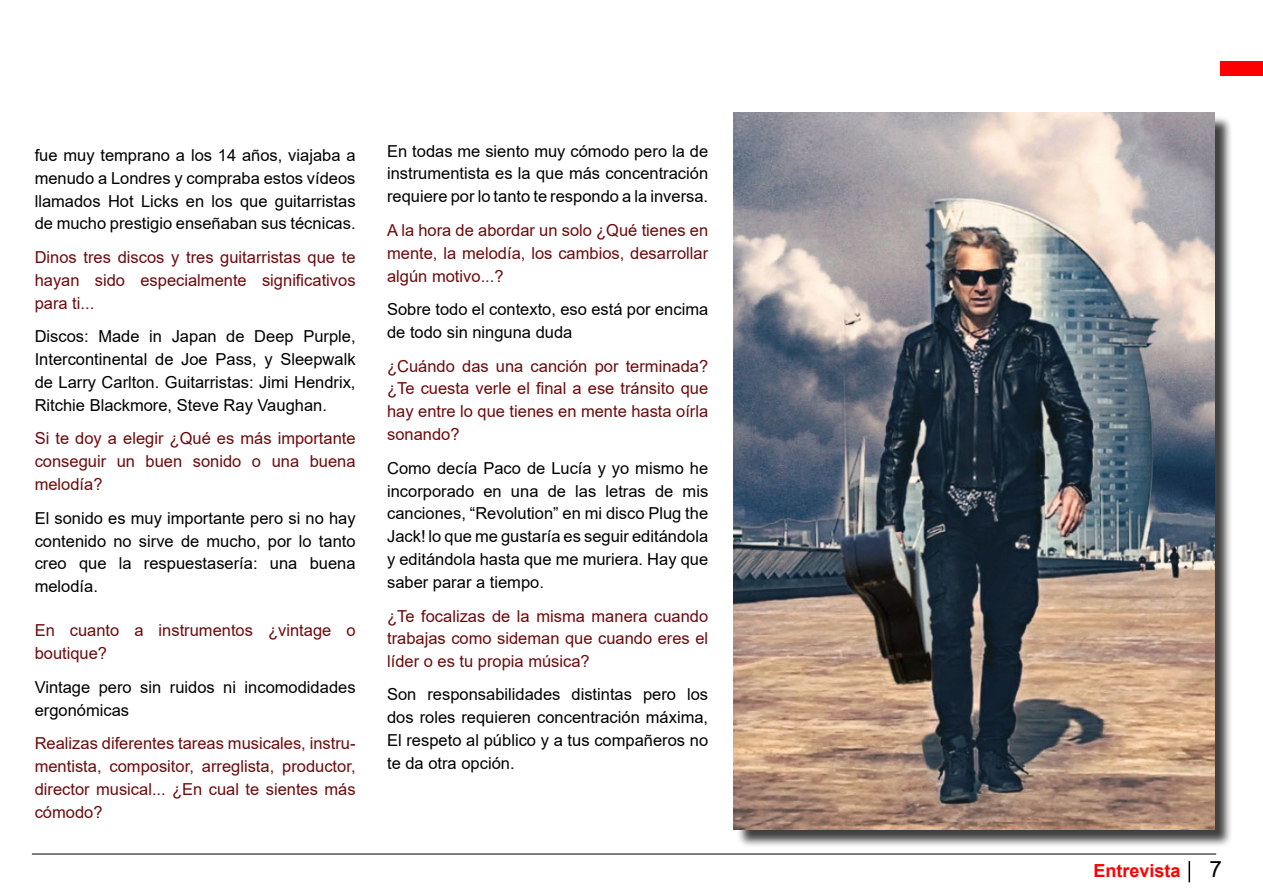
<style>
.page{position:relative;width:1263px;height:893px;background:#fff}
.page>*{position:absolute;margin:0;border:0;box-sizing:border-box;transform-origin:0 0}
.t1{font:22.5px "Arial";color:#000}
.t2{font:700 18px "Arial";color:#f00}
.Titulares_pequeños{font:16.5px/22.8px "Arial";color:#000;text-align:justify}
.Titulares_pequeños-2{font:16.5px/22.8px "Arial";color:#6d0a0c;text-align:justify}
</style>
<div class="page">
<hr style="left:1188px;top:861px;width:2px;height:21px;background:#000">
<hr style="left:32px;top:854px;width:1184px;height:1px;background:#000">
<div style="left:1220px;top:61px;width:43px;height:14px;background:#f00"></div>
<div style="left:736px;top:115px;width:497px;height:733px;background:#000;opacity:.75"></div>
<img style="left:733px;top:113px;width:481px;height:716px">
<p class="Titulares_pequeños" style="left:35px;top:144px;width:322px">fue muy temprano a los 14 años, viajaba a menudo a Londres y compraba estos vídeos llamados Hot Licks en los que guitarristas de mucho prestigio enseñaban sus técnicas.</p>
<p class="Titulares_pequeños-2" style="left:35px;top:246px;width:322px">Dinos tres discos y tres guitarristas que te hayan sido especialmente significativos para ti...</p>
<p class="Titulares_pequeños" style="left:35px;top:325px;width:322px">Discos: Made in Japan de Deep Purple, Intercontinental de Joe Pass, y Sleepwalk de Larry Carlton. Guitarristas: Jimi Hendrix, Ritchie Blackmore, Steve Ray Vaughan.</p>
<p class="Titulares_pequeños-2" style="left:35px;top:427px;width:322px">Si te doy a elegir ¿Qué es más importante conseguir un buen sonido o una buena melodía?</p>
<p class="Titulares_pequeños" style="left:35px;top:506px;width:322px">El sonido es muy importante pero si no hay contenido no sirve de mucho, por lo tanto creo que la respuestasería: una buena melodía.</p>
<p class="Titulares_pequeños-2" style="left:35px;top:619px;width:322px">En cuanto a instrumentos ¿vintage o boutique?</p>
<p class="Titulares_pequeños" style="left:35px;top:675px;width:322px">Vintage pero sin ruidos ni incomodidades ergonómicas</p>
<p class="Titulares_pequeños-2" style="left:35px;top:732px;width:322px">Realizas diferentes tareas musicales, instru&shy;mentista, compositor, arreglista, productor, director musical... ¿En cual te sientes más cómodo?</p>
<p class="Titulares_pequeños" style="left:387px;top:139px;width:323px">En todas me siento muy cómodo pero la de instrumentista es la que más concentración requiere por lo tanto te respondo a la inversa.</p>
<p class="Titulares_pequeños-2" style="left:387px;top:219px;width:323px">A la hora de abordar un solo ¿Qué tienes en mente, la melodía, los cambios, desarrollar algún motivo...?</p>
<p class="Titulares_pequeños" style="left:387px;top:298px;width:323px">Sobre todo el contexto, eso está por encima de todo sin ninguna duda</p>
<p class="Titulares_pequeños-2" style="left:387px;top:354px;width:323px">¿Cuándo das una canción por terminada? ¿Te cuesta verle el final a ese tránsito que hay entre lo que tienes en mente hasta oírla sonando?</p>
<p class="Titulares_pequeños" style="left:387px;top:456px;width:323px">Como decía Paco de Lucía y yo mismo he incorporado en una de las letras de mis canciones, “Revolution” en mi disco Plug the Jack! lo que me gustaría es seguir editándola y editándola hasta que me muriera. Hay que saber parar a tiempo.</p>
<p class="Titulares_pequeños-2" style="left:387px;top:604px;width:323px">¿Te focalizas de la misma manera cuando trabajas como sideman que cuando eres el líder o es tu propia música?</p>
<p class="Titulares_pequeños" style="left:387px;top:683px;width:323px">Son responsabilidades distintas pero los dos roles requieren concentración máxima, El respeto al público y a tus compañeros no te da otra opción.</p>
<p class="t2" style="left:1093px;top:858px;width:89px">Entrevista</p>
<h1 class="t1" style="left:1209px;top:854px;width:14px">7</h1>
</div>
